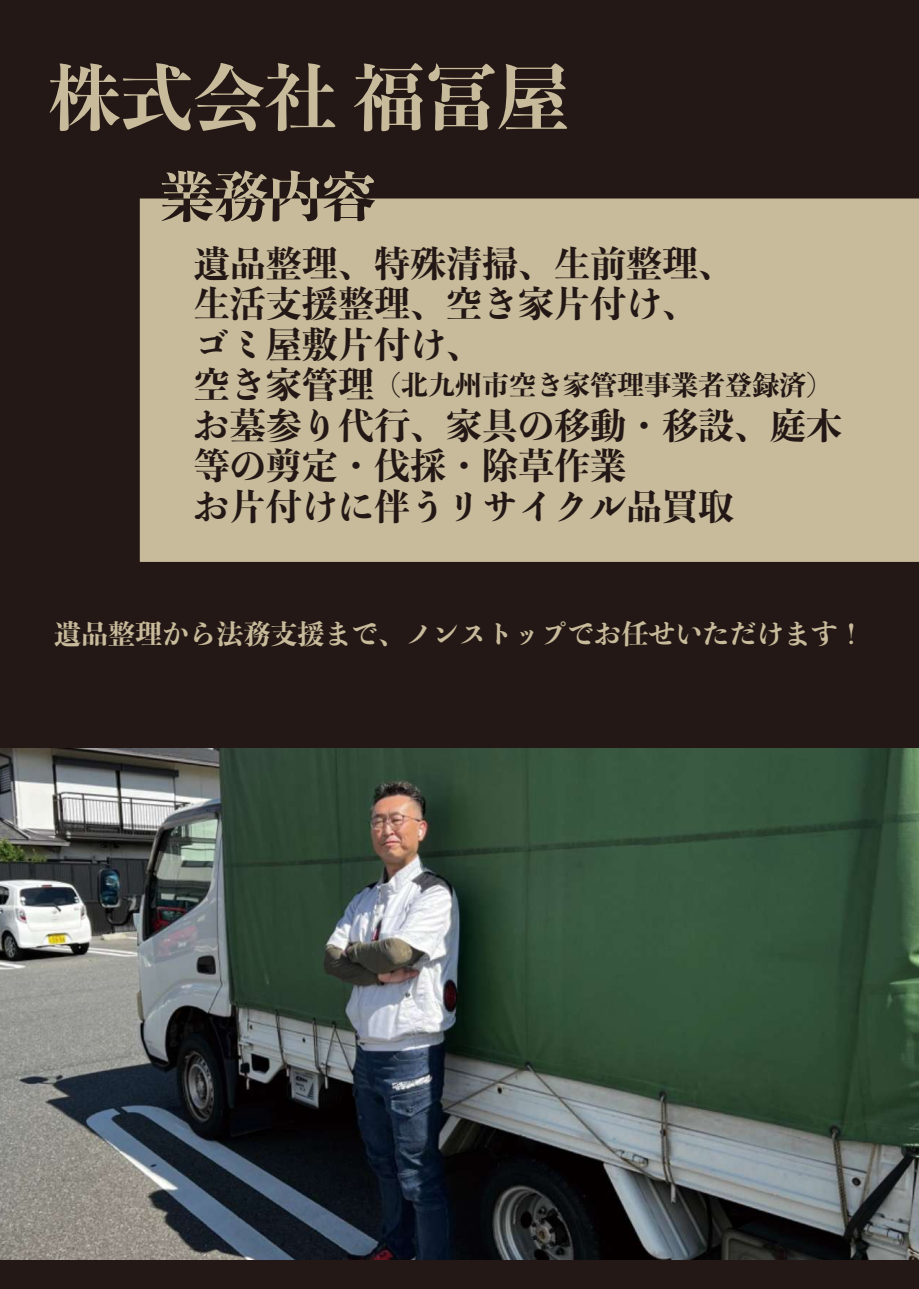
<style>
.page{position:relative;width:919px;height:1289px;background:#fff}
.page>*{position:absolute;margin:0;border:0;box-sizing:border-box;transform-origin:0 0}
.t1{font:72px "Toppan Bunkyu Midashi Min Std EB";color:#c8bb9b}
.t2{font:36px/40.5px "Toppan Bunkyu Midashi Min Std EB";color:#231815}
.t3{font:27px "Toppan Bunkyu Midashi Min Std EB";color:#c8bb9b}
.t4{font:27px "Toppan Bunkyu Midashi Min Std EB";color:#231815}
.s1{font-size:36px}
</style>
<div class="page">
<div style="left:0;top:0;width:918px;height:1288px;background:#231815"></div>
<div style="left:140px;top:198px;width:778px;height:364px;background:#c8bb9b"></div>
<svg style="left:162px;top:170px;width:212px;height:47px"></svg>
<img style="left:0;top:748px;width:918px;height:511px">
<h1 class="t1" style="left:48px;top:42px;width:522px">株式会社 福冨屋</h1>
<p class="t2" style="left:194px;top:241px;width:542px">遺品整理、特殊清掃、生前整理、生活支援整理、空き家片付け、ゴミ屋敷片付け、</p>
<p class="t4" style="left:194px;top:364px;width:641px"><span class="s1">空き家管理</span>（北九州市空き家管理事業者登録済）</p>
<p class="t2" style="left:194px;top:403px;width:649px">お墓参り代行、家具の移動・移設、庭木等の剪定・伐採・除草作業<br>お片付けに伴うリサイクル品買取</p>
<p class="t3" style="left:54px;top:613px;width:811px">遺品整理から法務支援まで、ノンストップでお任せいただけます！</p>
</div>
